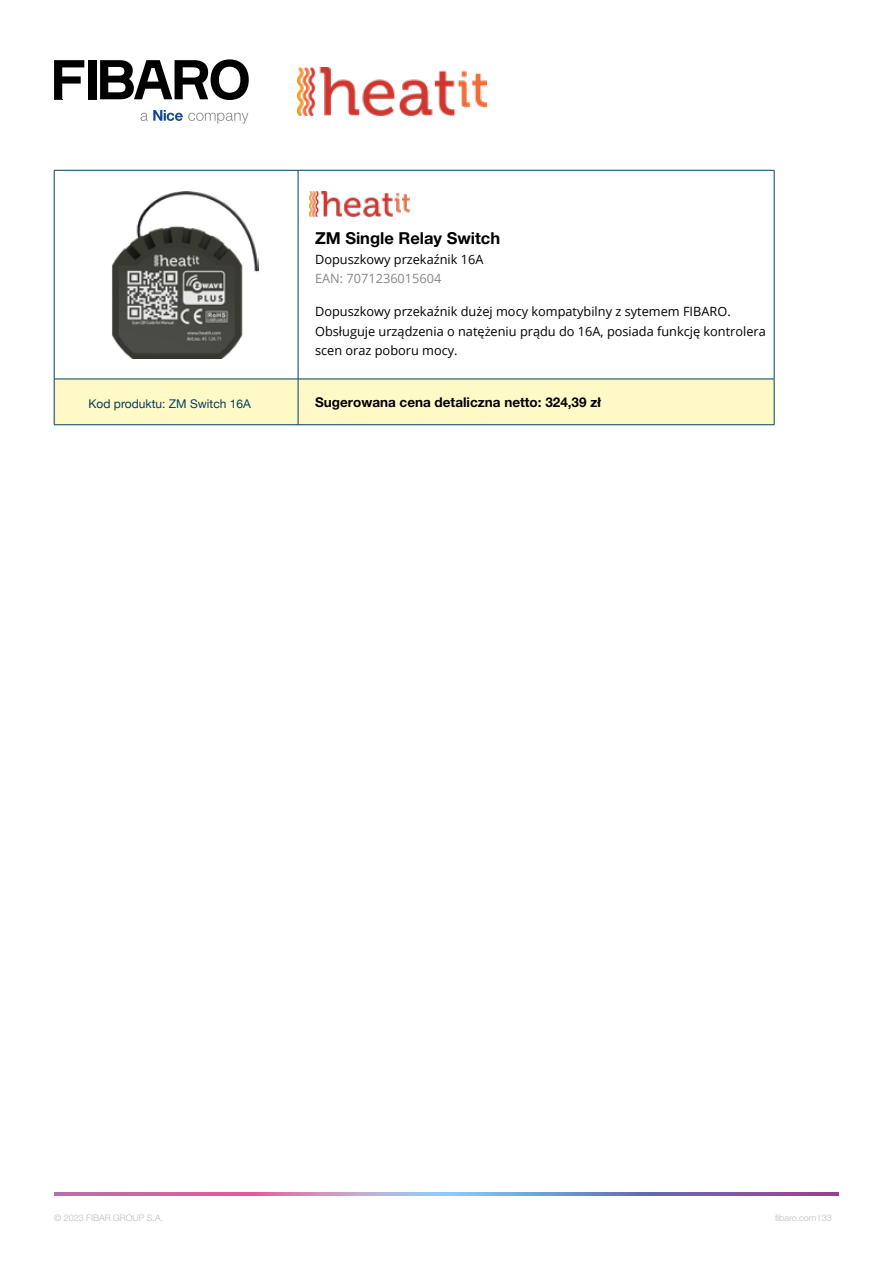
<style>
.page{position:relative;width:893px;height:1263px;background:#fff}
.page>*{position:absolute;margin:0;border:0;box-sizing:border-box;transform-origin:0 0}
.t1{font:700 16.5px "Helvetica Neue LT Pro";color:#000}
.t2{font:700 13.5px "Helvetica Neue LT Pro";color:#000}
.t3{font:12.75px/19.5px "Open Sans";color:#000}
.t4{font:12.75px "Open Sans";color:#878787}
.t5{font:12px "Helvetica Neue";color:#003e60}
.t6{font:300 9px "Helvetica Neue LT Pro";color:#bdbec0}
.s1{color:#bdbdbf}
</style>
<div class="page">
<svg style="left:54px;top:1193px;width:785px;height:3px;background:#a17db8"></svg>
<svg style="left:54px;top:60px;width:30px;height:39px"></svg>
<div style="left:88px;top:60px;width:8px;height:39px;background:#000"></div>
<svg style="left:100px;top:59px;width:149px;height:41px"></svg>
<svg style="left:141px;top:110px;width:107px;height:14px"></svg>
<img style="left:298px;top:67px;width:188px;height:48px">
<div style="left:55px;top:380px;width:719px;height:44px;background:#fff9c7"></div>
<hr style="left:54px;top:170px;width:244px;height:1px;background:#003e60">
<hr style="left:54px;top:170px;width:1px;height:209px;background:#003e60">
<hr style="left:298px;top:170px;width:476px;height:1px;background:#003e60">
<hr style="left:298px;top:170px;width:1px;height:209px;background:#003e60">
<hr style="left:774px;top:170px;width:1px;height:209px;background:#003e60">
<hr style="left:54px;top:379px;width:244px;height:1px;background:#003e60">
<hr style="left:54px;top:379px;width:1px;height:46px;background:#003e60">
<hr style="left:298px;top:379px;width:476px;height:1px;background:#003e60">
<hr style="left:298px;top:379px;width:1px;height:46px;background:#003e60">
<hr style="left:774px;top:379px;width:1px;height:46px;background:#003e60">
<hr style="left:54px;top:424px;width:244px;height:1px;background:#003e60">
<hr style="left:298px;top:424px;width:476px;height:1px;background:#003e60">
<img style="left:112px;top:191px;width:147px;height:168px">
<img style="left:310px;top:191px;width:99px;height:25px">
<p class="t1" style="left:315px;top:228px;width:187px">ZM Single Relay Switch</p>
<p class="t3" style="left:315px;top:249px;width:170px">Dopuszkowy przekaźnik 16A</p>
<p class="t4" style="left:315px;top:270px;width:128px">EAN: 7071236015604</p>
<p class="t3" style="left:315px;top:301px;width:452px">Dopuszkowy przekaźnik dużej mocy kompatybilny z sytemem FIBARO.<br>Obsługuje urządzenia o natężeniu prądu do 16A, posiada funkcję kontrolera scen oraz poboru mocy.</p>
<p class="t5" style="left:89px;top:395px;width:164px">Kod produktu: ZM Switch 16A</p>
<p class="t2" style="left:315px;top:393px;width:287px">Sugerowana cena detaliczna netto: 324,39 zł</p>
<p class="t6" style="left:54px;top:1212px;width:111px">© 2023 FIBAR GROUP S.A.</p>
<p class="t6" style="left:775px;top:1212px;width:58px">fibaro.com <span class="s1">33</span></p>
</div>
